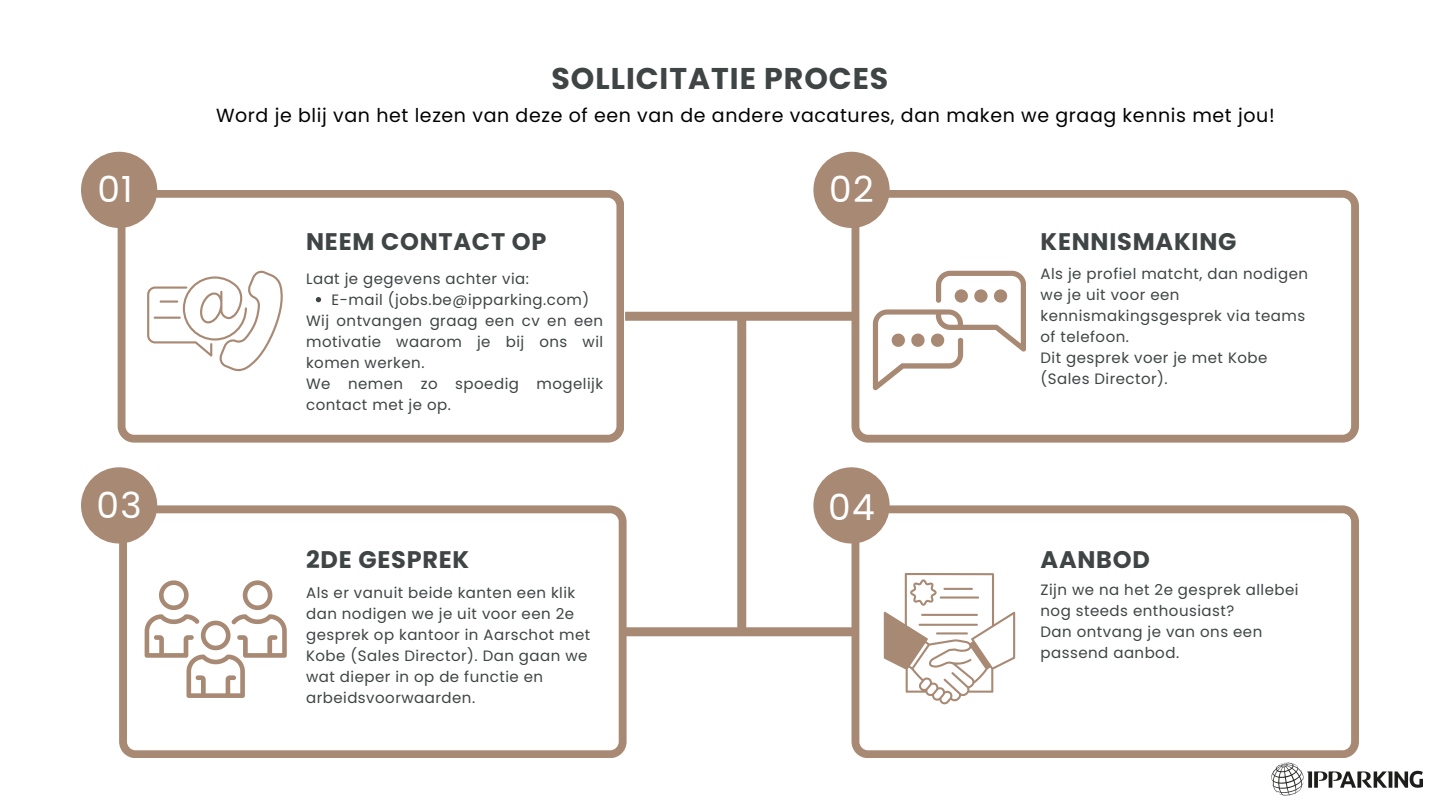
<style>
.page{position:relative;width:1440px;height:810px;background:#fff}
.page>*{position:absolute;margin:0;border:0;box-sizing:border-box;transform-origin:0 0}
.t1{font:36px "Poppins";letter-spacing:.03em;color:#fff}
.t2{font:700 30px "Poppins";letter-spacing:.03em;color:#3f4444}
.t3{font:700 24px "Poppins";letter-spacing:.03em;color:#3f4444}
.t4{font:19px "Poppins";letter-spacing:.03em;color:#000}
.t5{font:15px/21px "Poppins";letter-spacing:.03em;color:#3f4444}
</style>
<div class="page">
<svg style="left:118px;top:190px;width:506px;height:253px"></svg>
<svg style="left:119px;top:505px;width:508px;height:253px"></svg>
<svg style="left:852px;top:505px;width:507px;height:253px"></svg>
<svg style="left:852px;top:190px;width:507px;height:253px"></svg>
<div style="left:81px;top:152px;width:76px;height:76px;background:#a88974;border-radius:50%"></div>
<div style="left:813px;top:152px;width:77px;height:76px;background:#a88974;border-radius:50%"></div>
<div style="left:81px;top:467px;width:76px;height:77px;background:#a88974;border-radius:50%"></div>
<div style="left:813px;top:467px;width:77px;height:77px;background:#a88974;border-radius:50%"></div>
<div style="left:625px;top:312px;width:233px;height:9px;background:#a88974"></div>
<div style="left:625px;top:627px;width:233px;height:9px;background:#a88974"></div>
<div style="left:737px;top:319px;width:9px;height:311px;background:#a88974"></div>
<svg style="left:316px;top:297px;width:5px;height:5px"></svg>
<img style="left:1271px;top:762px;width:152px;height:33px">
<svg style="left:147px;top:270px;width:137px;height:101px"></svg>
<hr style="left:160px;top:300px;width:18px;height:3px;background:#a88974">
<hr style="left:154px;top:317px;width:27px;height:2px;background:#a88974">
<svg style="left:873px;top:271px;width:153px;height:119px"></svg>
<svg style="left:884px;top:573px;width:131px;height:131px"></svg>
<svg style="left:145px;top:580px;width:141px;height:118px"></svg>
<h1 class="t2" style="left:552px;top:58px;width:338px">SOLLICITATIE PROCES</h1>
<p class="t4" style="left:216px;top:102px;width:1060px">Word je blij van het lezen van deze of een van de andere vacatures, dan maken we graag kennis met jou!</p>
<p class="t1" style="left:97px;top:164px;width:37px">01</p>
<p class="t1" style="left:828px;top:165px;width:46px">02</p>
<p class="t3" style="left:306px;top:225px;width:242px">NEEM CONTACT OP</p>
<p class="t5" style="left:306px;top:269px;width:224px">Laat je gegevens achter via:</p>
<p class="t5" style="left:332px;top:290px;width:259px">E-mail (jobs.be@ipparking.com)</p>
<p class="t5" style="left:306px;top:311px;width:299px;text-align:justify">Wij ontvangen graag een cv en een motivatie waarom je bij ons wil komen werken.</p>
<h2 class="t5" style="left:306px;top:374px;width:299px">We nemen zo spoedig mogelijk contact met je op.</h2>
<p class="t1" style="left:97px;top:480px;width:46px">03</p>
<h2 class="t1" style="left:828px;top:482px;width:48px">04</h2>
<p class="t3" style="left:306px;top:543px;width:165px">2DE GESPREK</p>
<h3 class="t5" style="left:306px;top:582px;width:286px">Als er vanuit beide kanten een klik dan nodigen we je uit voor een 2e gesprek op kantoor in Aarschot met<br>Kobe (Sales Director). Dan gaan we wat dieper in op de functie en arbeidsvoorwaarden.</h3>
<p class="t3" style="left:1041px;top:225px;width:197px">KENNISMAKING</p>
<p class="t5" style="left:1041px;top:263px;width:269px">Als je profiel matcht, dan nodigen we je uit voor een kennismakingsgesprek via teams of telefoon.</p>
<p class="t5" style="left:1041px;top:347px;width:228px">Dit gesprek voer je met Kobe (Sales Director).</p>
<p class="t3" style="left:1041px;top:543px;width:111px">AANBOD</p>
<p class="t5" style="left:1041px;top:579px;width:260px">Zijn we na het 2e gesprek allebei nog steeds enthousiast?</p>
<p class="t5" style="left:1041px;top:621px;width:223px">Dan ontvang je van ons een passend aanbod.</p>
</div>
